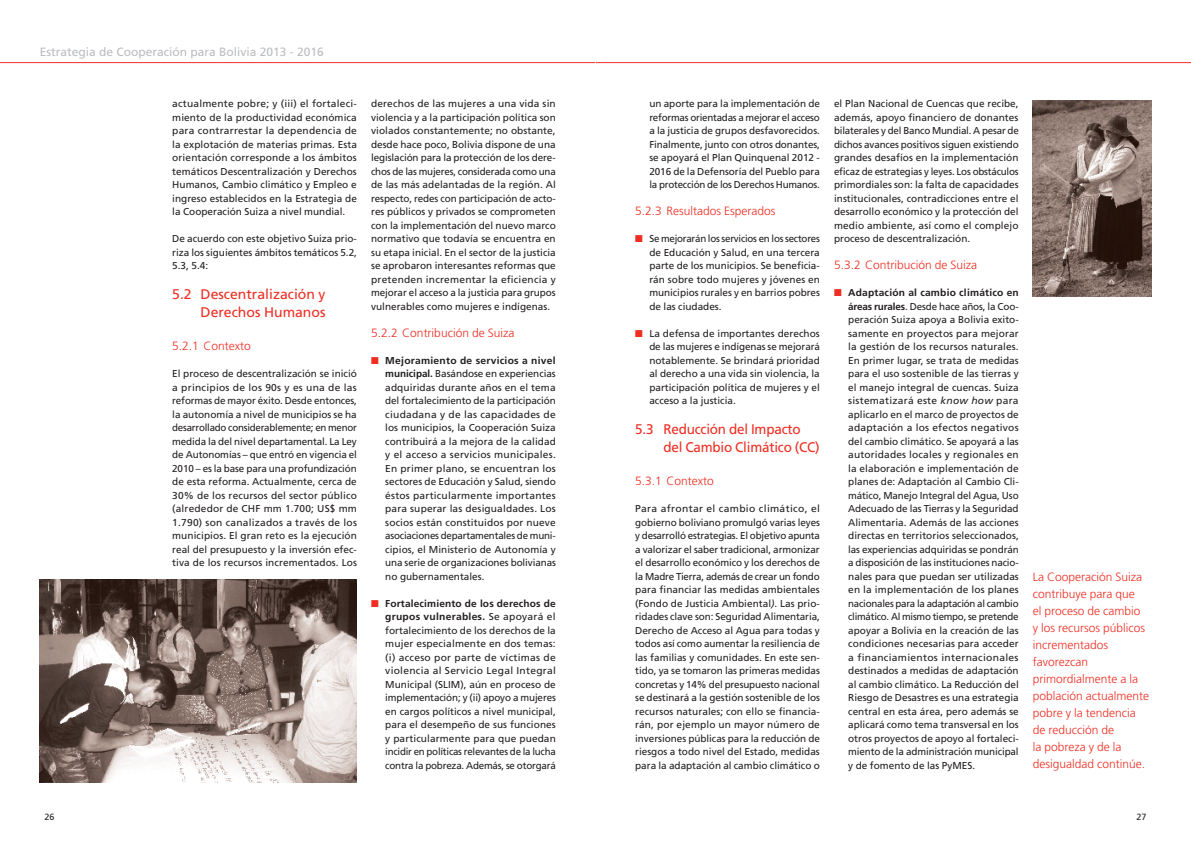
<style>
.page{position:relative;width:1191px;height:842px;background:#fff}
.page>*{position:absolute;margin:0;border:0;box-sizing:border-box;transform-origin:0 0}
.t1{font:14px/18px "Frutiger LT Std";letter-spacing:-.015em;color:#ee2e22;scale:.96 1}
.t2{font:14px/18px "Frutiger LT Std";letter-spacing:-.015em;color:#ee2e22;text-align:right}
.t3{font:300 12px/17px "Frutiger LT Std";color:#ee2e22}
.t4{font:12px "Frutiger LT Std";color:#bcbdc0}
.t5{font:10px/13.5px "Frutiger LT Std";color:#231f20;text-align:justify}
.t6{font:9px "Frutiger LT Std";color:#231f20}
.s1{color:#ee2e22}
.s2{font-weight:700}
.s3{font-style:italic}
</style>
<div class="page">
<hr style="left:0;top:62px;width:595px;height:1px;background:#ee2e22">
<hr style="left:596px;top:62px;width:595px;height:1px;background:#ee2e22">
<img style="left:40px;top:580px;width:317px;height:202px">
<img style="left:1033px;top:101px;width:118px;height:195px">
<p class="t4" style="left:40px;top:44px;width:286px">Estrategia de Cooperación para Bolivia 2013 - 2016</p>
<p class="t5" style="left:172px;top:97px;width:186px">actualmente pobre; y (iii) el fortaleci&shy;miento de la productividad económica para contrarrestar la dependencia de la explotación de materias primas. Esta orientación corresponde a los ámbitos temáticos Descentralización y Derechos Humanos, Cambio climático y Empleo e ingreso establecidos en la Estrategia de la Cooperación Suiza a nivel mundial.</p>
<p class="t5" style="left:172px;top:232px;width:186px">De acuerdo con este objetivo Suiza prio&shy;riza los siguientes ámbitos temáticos 5.2, 5.3, 5.4:</p>
<h1 class="t2" style="left:172px;top:285px;width:155px">5.2 Descentralización y<br>Derechos Humanos</h1>
<p class="t3" style="left:172px;top:338px;width:80px">5.2.1 Contexto</p>
<p class="t5" style="left:172px;top:367px;width:186px">El proceso de descentralización se inició a principios de los 90s y es una de las reformas de mayor éxito. Desde entonces, la autonomía a nivel de municipios se ha desarrollado considerablemente; en menor medida la del nivel departamental. La Ley de Autonomías – que entró en vigencia el 2010 – es la base para una profundización de esta reforma. Actualmente, cerca de 30% de los recursos del sector público (alrededor de CHF mm 1.700; US$ mm 1.790) son canalizados a través de los municipios. El gran reto es la ejecución real del presupuesto y la inversión efec&shy;tiva de los recursos incrementados. Los</p>
<p class="t5" style="left:371px;top:97px;width:186px">derechos de las mujeres a una vida sin violencia y a la participación política son violados constantemente; no obstante, desde hace poco, Bolivia dispone de una legislación para la protección de los dere&shy;chos de las mujeres, considerada como una de las más adelantadas de la región. Al respecto, redes con participación de acto&shy;res públicos y privados se comprometen con la implementación del nuevo marco normativo que todavía se encuentra en su etapa inicial. En el sector de la justicia se aprobaron interesantes reformas que pretenden incrementar la eficiencia y mejorar el acceso a la justicia para grupos vulnerables como mujeres e indígenas.</p>
<p class="t3" style="left:371px;top:324px;width:145px">5.2.2 Contribución de Suiza</p>
<p class="t5" style="left:385px;top:353px;width:172px;text-indent:-14px"><span class="s1">■</span> <span class="s2">Mejoramiento de servicios a nivel municipal.</span> Basándose en experiencias adquiridas durante años en el tema del fortalecimiento de la participación ciudadana y de las capacidades de los municipios, la Cooperación Suiza contribuirá a la mejora de la calidad y el acceso a servicios municipales.<br>En primer plano, se encuentran los sectores de Educación y Salud, siendo éstos particularmente importantes para superar las desigualdades. Los socios están constituidos por nueve asociaciones departamentales de muni&shy;cipios, el Ministerio de Autonomía y una serie de organizaciones bolivianas no gubernamentales.</p>
<p class="t5" style="left:385px;top:596px;width:172px;text-indent:-14px"><span class="s1">■</span> <span class="s2">Fortalecimiento de los derechos de grupos vulnerables.</span> Se apoyará el fortalecimiento de los derechos de la mujer especialmente en dos temas: (i) acceso por parte de víctimas de violencia al Servicio Legal Integral Municipal (SLIM), aún en proceso de implementación; y (ii) apoyo a mujeres en cargos políticos a nivel municipal, para el desempeño de sus funciones y particularmente para que puedan incidir en políticas relevantes de la lucha contra la pobreza. Además, se otorgará</p>
<p class="t5" style="left:649px;top:97px;width:172px">un aporte para la implementación de reformas orientadas a mejorar el acceso a la justicia de grupos desfavorecidos.<br>Finalmente, junto con otros donantes, se apoyará el Plan Quinquenal 2012 - 2016 de la Defensoría del Pueblo para la protección de los Derechos Humanos.</p>
<p class="t3" style="left:635px;top:203px;width:142px">5.2.3 Resultados Esperados</p>
<p class="t5" style="left:649px;top:232px;width:172px;text-indent:-14px"><span class="s1">■</span> Se mejorarán los servicios en los sectores de Educación y Salud, en una tercera parte de los municipios. Se beneficia&shy;rán sobre todo mujeres y jóvenes en municipios rurales y en barrios pobres de las ciudades.</p>
<p class="t5" style="left:649px;top:326px;width:172px;text-indent:-14px"><span class="s1">■</span> La defensa de importantes derechos de las mujeres e indígenas se mejorará notablemente. Se brindará prioridad al derecho a una vida sin violencia, la participación política de mujeres y el acceso a la justicia.</p>
<h1 class="t1" style="left:663px;top:420px;width:164px;text-indent:-28px">5.3 Reducción del Impacto del Cambio Climático (CC)</h1>
<p class="t3" style="left:635px;top:473px;width:80px">5.3.1 Contexto</p>
<p class="t5" style="left:635px;top:502px;width:186px">Para afrontar el cambio climático, el gobierno boliviano promulgó varias leyes y desarrolló estrategias. El objetivo apunta a valorizar el saber tradicional, armonizar el desarrollo económico y los derechos de la Madre Tierra, además de crear un fondo para financiar las medidas ambientales (Fondo de Justicia Ambiental<span class="s3">)</span>. Las prio&shy;ridades clave son: Seguridad Alimentaria, Derecho de Acceso al Agua para todas y todos así como aumentar la resiliencia de las familias y comunidades. En este sen&shy;tido, ya se tomaron las primeras medidas concretas y 14% del presupuesto nacional se destinará a la gestión sostenible de los recursos naturales; con ello se financia&shy;rán, por ejemplo un mayor número de inversiones públicas para la reducción de riesgos a todo nivel del Estado, medidas para la adaptación al cambio climático o</p>
<p class="t5" style="left:834px;top:97px;width:186px">el Plan Nacional de Cuencas que recibe, además, apoyo financiero de donantes bilaterales y del Banco Mundial. A pesar de dichos avances positivos siguen existiendo grandes desafíos en la implementación eficaz de estrategias y leyes. Los obstáculos primordiales son: la falta de capacidades institucionales, contradicciones entre el desarrollo económico y la protección del medio ambiente, así como el complejo proceso de descentralización.</p>
<p class="t3" style="left:834px;top:257px;width:145px">5.3.2 Contribución de Suiza</p>
<p class="t5" style="left:848px;top:286px;width:172px;text-indent:-14px"><span class="s1">■</span> <span class="s2">Adaptación al cambio climático en áreas rurales</span>. Desde hace años, la Coo&shy;peración Suiza apoya a Bolivia exito&shy;samente en proyectos para mejorar la gestión de los recursos naturales.<br>En primer lugar, se trata de medidas para el uso sostenible de las tierras y el manejo integral de cuencas. Suiza sistematizará este <span class="s3">know how</span> para aplicarlo en el marco de proyectos de adaptación a los efectos negativos del cambio climático. Se apoyará a las autoridades locales y regionales en la elaboración e implementación de planes de: Adaptación al Cambio Cli&shy;mático, Manejo Integral del Agua, Uso Adecuado de las Tierras y la Seguridad Alimentaria. Además de las acciones directas en territorios seleccionados, las experiencias adquiridas se pondrán a disposición de las instituciones nacio&shy;nales para que puedan ser utilizadas en la implementación de los planes nacionales para la adaptación al cambio climático. Al mismo tiempo, se pretende apoyar a Bolivia en la creación de las condiciones necesarias para acceder a financiamientos internacionales destinados a medidas de adaptación al cambio climático. La Reducción del Riesgo de Desastres es una estrategia central en esta área, pero además se aplicará como tema transversal en los otros proyectos de apoyo al fortaleci&shy;miento de la administración municipal y de fomento de las PyMES.</p>
<p class="t3" style="left:1033px;top:568px;width:118px">La Cooperación Suiza contribuye para que<br>el proceso de cambio<br>y los recursos públicos incrementados favorezcan primordialmente a la población actualmente pobre y la tendencia de reducción de<br>la pobreza y de la desigualdad continúe.</p>
<p class="t6" style="left:45px;top:811px;width:12px">26</p>
<p class="t6" style="left:1136px;top:811px;width:12px">27</p>
</div>
